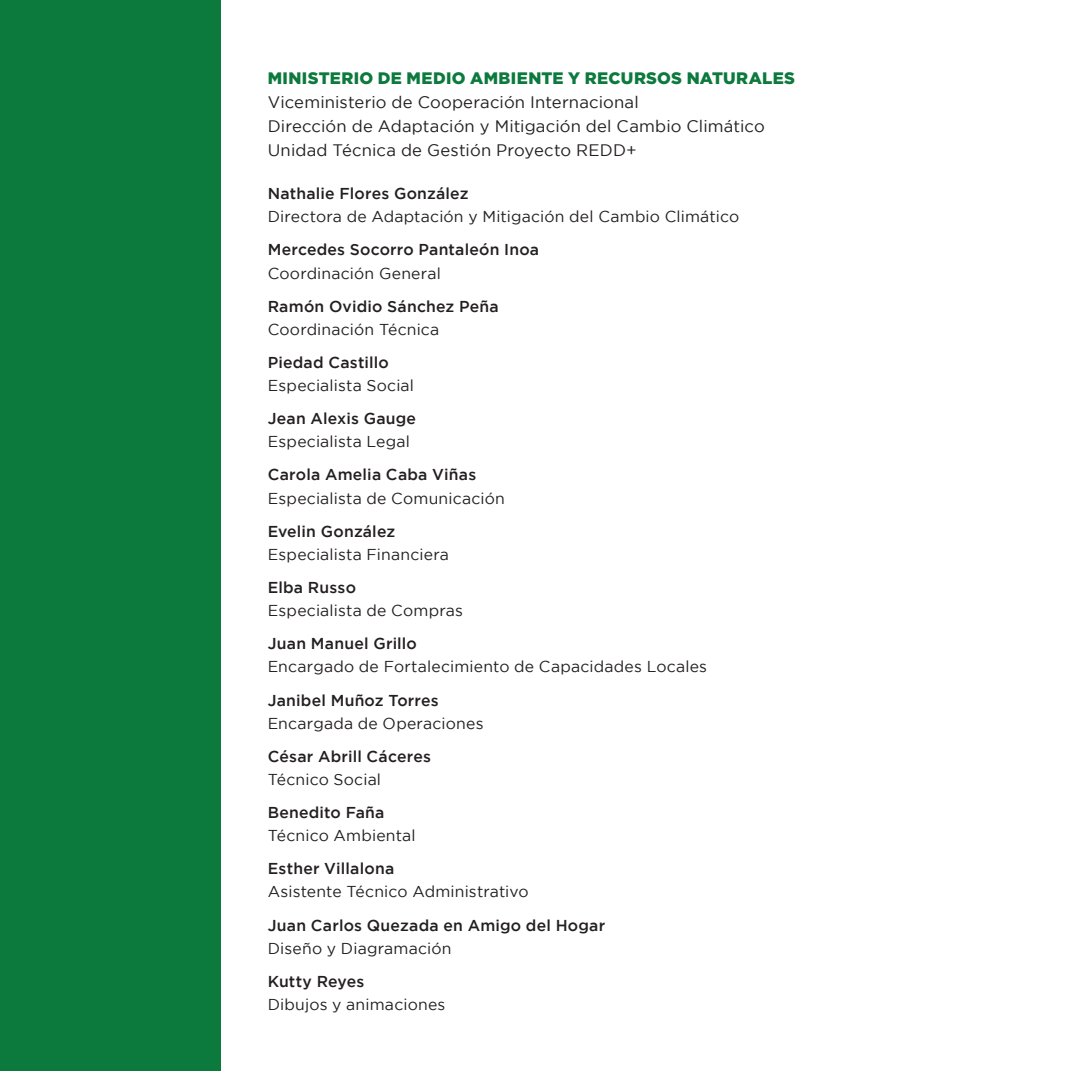
<style>
.page{position:relative;width:1071px;height:1071px;background:#fff}
.page>*{position:absolute;margin:0;border:0;box-sizing:border-box;transform-origin:0 0}
.t1{font:16.62px/24px "Gotham";letter-spacing:.01em;color:#231f20}
.t2{font:900 16.62px "Gotham";letter-spacing:.02em;color:#0c793d}
.t3{font:15.75px "Gotham";letter-spacing:.01em;color:#231f20}
.t4{font:500 15.75px "Gotham";letter-spacing:.015em;color:#231f20}
</style>
<div class="page">
<div style="left:0;top:0;width:220px;height:1071px;background:#0c793d"></div>
<p class="t2" style="left:268px;top:68px;width:529px">MINISTERIO DE MEDIO AMBIENTE Y RECURSOS NATURALES</p>
<p class="t1" style="left:268px;top:90px;width:499px">Viceministerio de Cooperación Internacional<br>Dirección de Adaptación y Mitigación del Cambio Climático<br>Unidad Técnica de Gestión Proyecto REDD+</p>
<p class="t4" style="left:268px;top:185px;width:202px">Nathalie Flores González</p>
<p class="t3" style="left:268px;top:208px;width:473px">Directora de Adaptación y Mitigación del Cambio Climático</p>
<p class="t4" style="left:268px;top:241px;width:273px">Mercedes Socorro Pantaleón Inoa</p>
<p class="t3" style="left:268px;top:264px;width:175px">Coordinación General</p>
<p class="t4" style="left:268px;top:297px;width:233px">Ramón Ovidio Sánchez Peña</p>
<p class="t3" style="left:268px;top:320px;width:173px">Coordinación Técnica</p>
<p class="t4" style="left:268px;top:353px;width:123px">Piedad Castillo</p>
<p class="t3" style="left:268px;top:377px;width:148px">Especialista Social</p>
<p class="t4" style="left:268px;top:410px;width:150px">Jean Alexis Gauge</p>
<p class="t3" style="left:268px;top:433px;width:144px">Especialista Legal</p>
<p class="t4" style="left:268px;top:466px;width:210px">Carola Amelia Caba Viñas</p>
<p class="t3" style="left:268px;top:489px;width:239px">Especialista de Comunicación</p>
<p class="t4" style="left:268px;top:522px;width:129px">Evelin González</p>
<p class="t3" style="left:268px;top:545px;width:183px">Especialista Financiera</p>
<p class="t4" style="left:268px;top:578px;width:90px">Elba Russo</p>
<p class="t3" style="left:268px;top:602px;width:197px">Especialista de Compras</p>
<p class="t4" style="left:268px;top:635px;width:151px">Juan Manuel Grillo</p>
<p class="t3" style="left:268px;top:658px;width:441px">Encargado de Fortalecimiento de Capacidades Locales</p>
<p class="t4" style="left:268px;top:691px;width:173px">Janibel Muñoz Torres</p>
<p class="t3" style="left:268px;top:714px;width:217px">Encargada de Operaciones</p>
<p class="t4" style="left:268px;top:747px;width:165px">César Abrill Cáceres</p>
<p class="t3" style="left:268px;top:771px;width:115px">Técnico Social</p>
<p class="t4" style="left:268px;top:803px;width:118px">Benedito Faña</p>
<p class="t3" style="left:268px;top:827px;width:149px">Técnico Ambiental</p>
<p class="t4" style="left:268px;top:860px;width:128px">Esther Villalona</p>
<p class="t3" style="left:268px;top:883px;width:262px">Asistente Técnico Administrativo</p>
<p class="t4" style="left:268px;top:916px;width:339px">Juan Carlos Quezada en Amigo del Hogar</p>
<p class="t3" style="left:268px;top:939px;width:185px">Diseño y Diagramación</p>
<p class="t4" style="left:268px;top:972px;width:98px">Kutty Reyes</p>
<p class="t3" style="left:268px;top:996px;width:179px">Dibujos y animaciones</p>
</div>
